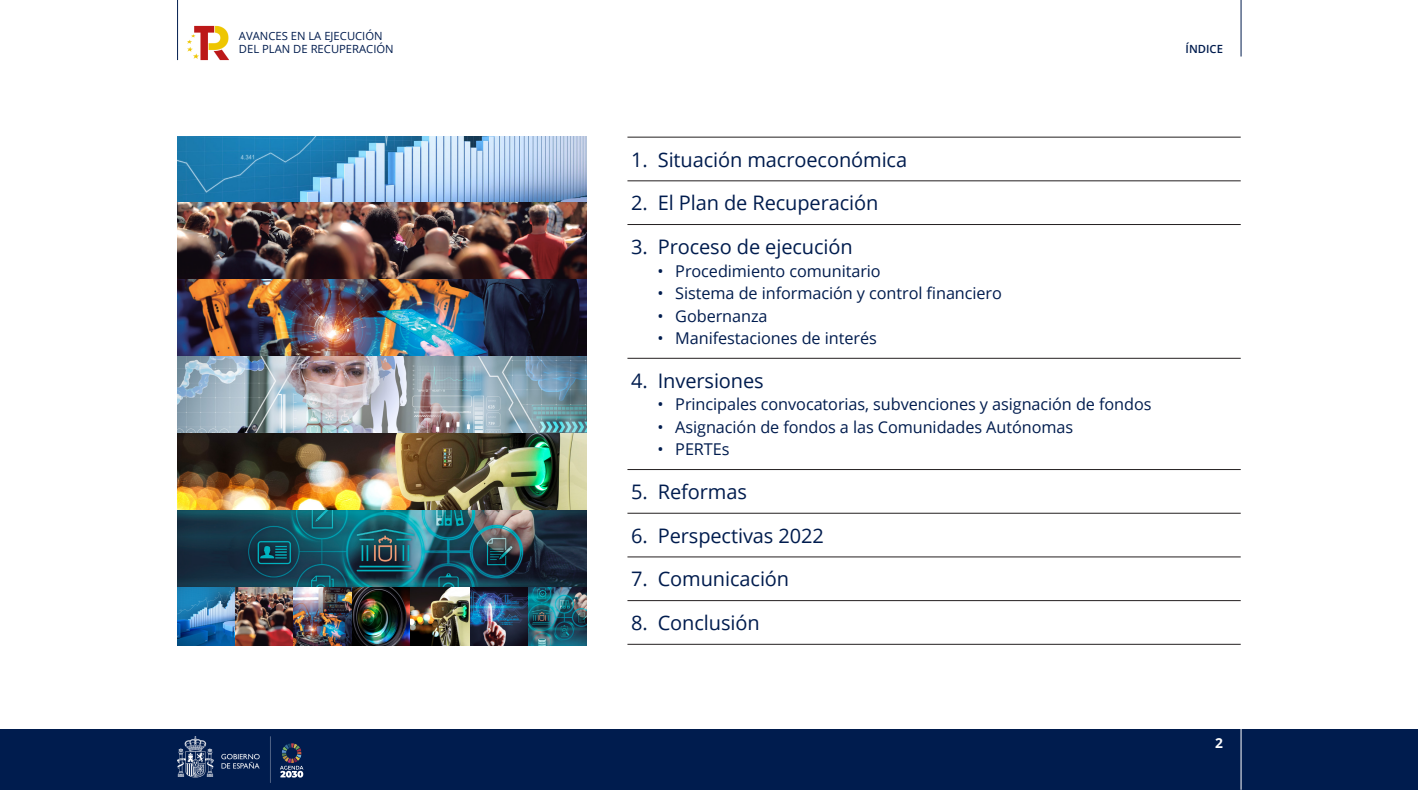
<style>
.page{position:relative;width:1418px;height:790px;background:#fff}
.page>*{position:absolute;margin:0;border:0;box-sizing:border-box;transform-origin:0 0}
.t1{font:20px "Open Sans";letter-spacing:-.005em;color:#001c4e}
.t2{font:16.25px "Open Sans";letter-spacing:-.005em;color:#001c4e}
.t3{font:700 13.75px "Open Sans";color:#fff}
.t4{font:11.25px/12.9px "Open Sans";color:#001c4e}
.t5{font:600 11.25px "Open Sans";color:#001c4e}
</style>
<div class="page">
<hr style="left:1240px;top:0;width:1px;height:56px;background:#001c4e">
<hr style="left:177px;top:0;width:1px;height:60px;background:#001c4e">
<img style="left:187px;top:25px;width:42px;height:36px">
<div style="left:0;top:729px;width:1417px;height:60px;background:#001c4e"></div>
<img style="left:177px;top:736px;width:94px;height:46px">
<svg style="left:280px;top:743px;width:23px;height:34px"></svg>
<hr style="left:1240px;top:728px;width:1px;height:61px;background:#fff">
<hr style="left:627px;top:224px;width:613px;height:1px;background:#231f20">
<hr style="left:627px;top:358px;width:613px;height:1px;background:#231f20">
<hr style="left:627px;top:469px;width:613px;height:1px;background:#231f20">
<hr style="left:627px;top:513px;width:613px;height:1px;background:#231f20">
<hr style="left:627px;top:556px;width:613px;height:1px;background:#231f20">
<hr style="left:627px;top:600px;width:613px;height:1px;background:#231f20">
<hr style="left:627px;top:644px;width:613px;height:1px;background:#231f20">
<hr style="left:627px;top:137px;width:613px;height:1px;background:#231f20">
<hr style="left:627px;top:180px;width:613px;height:1px;background:#231f20">
<img style="left:177px;top:136px;width:410px;height:509px">
<p class="t4" style="left:239px;top:29px;width:156px">AVANCES EN LA EJECUCIÓN<br>DEL PLAN DE RECUPERACIÓN</p>
<p class="t5" style="left:1185px;top:41px;width:39px">ÍNDICE</p>
<p class="t1" style="left:631px;top:146px;width:278px">1. Situación macroeconómica</p>
<p class="t1" style="left:631px;top:189px;width:249px">2. El Plan de Recuperación</p>
<p class="t1" style="left:631px;top:233px;width:223px">3. Proceso de ejecución</p>
<p class="t2" style="left:657px;top:259px;width:225px">• Procedimiento comunitario</p>
<p class="t2" style="left:657px;top:282px;width:346px">• Sistema de información y control financiero</p>
<p class="t2" style="left:657px;top:304px;width:111px">• Gobernanza</p>
<p class="t2" style="left:657px;top:327px;width:221px">• Manifestaciones de interés</p>
<p class="t1" style="left:631px;top:366px;width:134px">4. Inversiones</p>
<p class="t2" style="left:657px;top:393px;width:495px">• Principales convocatorias, subvenciones y asignación de fondos</p>
<p class="t2" style="left:657px;top:415px;width:417px">• Asignación de fondos a las Comunidades Autónomas</p>
<p class="t2" style="left:657px;top:438px;width:73px">• PERTEs</p>
<p class="t1" style="left:631px;top:478px;width:117px">5. Reformas</p>
<p class="t1" style="left:631px;top:521px;width:194px">6. Perspectivas 2022</p>
<p class="t1" style="left:631px;top:565px;width:160px">7. Comunicación</p>
<p class="t1" style="left:631px;top:609px;width:130px">8. Conclusión</p>
<p class="t3" style="left:1215px;top:733px;width:9px">2</p>
</div>
